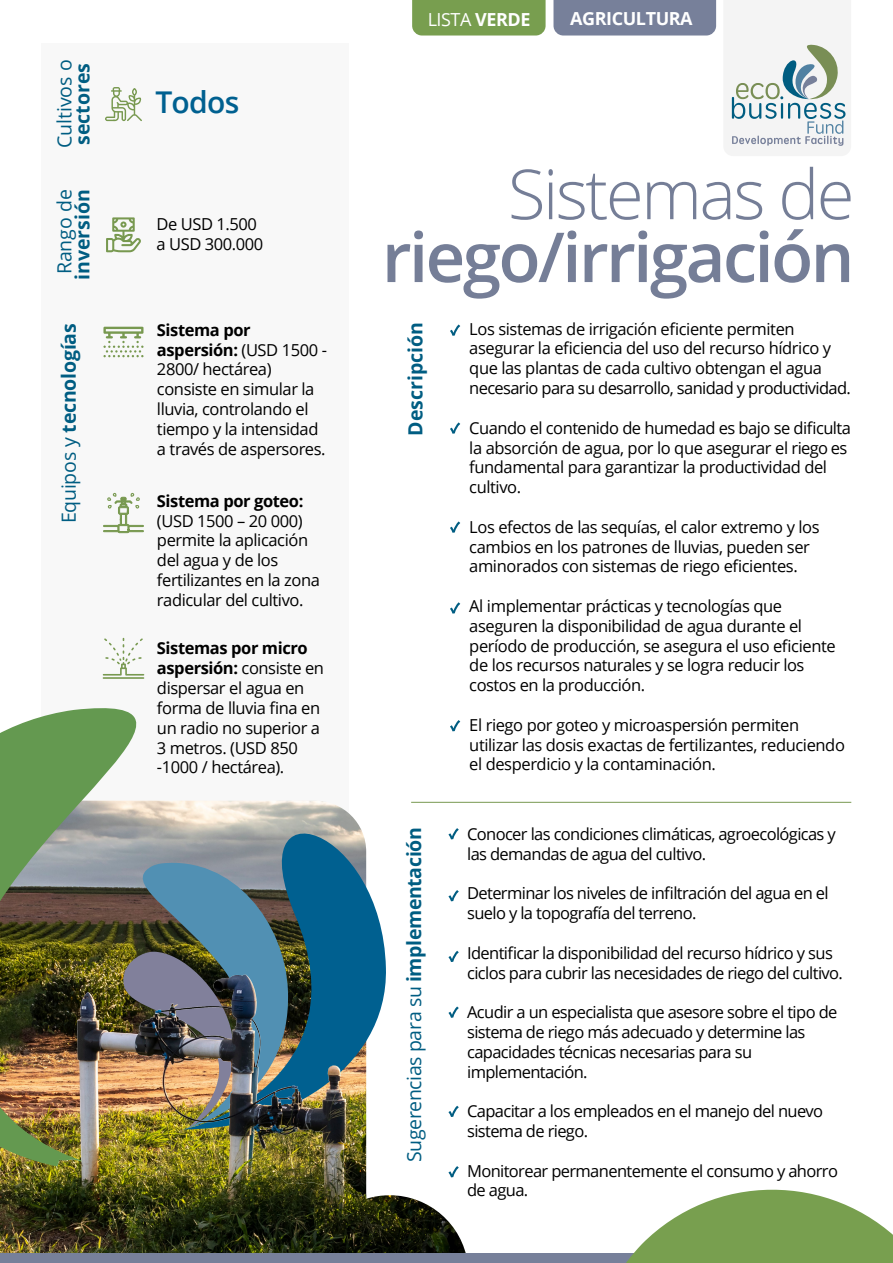
<style>
.page{position:relative;width:893px;height:1263px;background:#fff}
.page>*{position:absolute;margin:0;border:0;box-sizing:border-box;transform-origin:0 0}
.t1{font:600 69px "Open Sans";letter-spacing:-.04em;color:#757e97}
.t2{font:300 69px "Open Sans";letter-spacing:-.04em;color:#757e97}
.t3{font:600 30px "Open Sans";letter-spacing:-.025em;color:#006090}
.t4{font:700 19.5px "Open Sans";color:#005d82}
.t5{font:19.5px "Open Sans";letter-spacing:-.02em;color:#005d82}
.t6{font:19.5px "Open Sans";color:#005d82}
.t7{font:700 18px "Open Sans";letter-spacing:-.025em;color:#fff}
.t8{font:18px "Open Sans";letter-spacing:-.025em;color:#fff}
.t9{font:16.5px/19.8px "Open Sans";letter-spacing:-.025em;color:#000}
.t10{font:700 16.5px "Open Sans";letter-spacing:-.025em;color:#000}
.s1{font-weight:400}
.s2{font-weight:700}
</style>
<div class="page">
<div style="left:41px;top:43px;width:308px;height:1131px;background:#f8f8f8"></div>
<div style="left:412px;top:0;width:134px;height:36px;background:#789e4f"></div>
<svg style="left:724px;top:0;width:127px;height:156px"></svg>
<svg style="left:106px;top:217px;width:35px;height:35px"></svg>
<svg style="left:450px;top:324px;width:10px;height:12px"></svg>
<svg style="left:450px;top:422px;width:10px;height:12px"></svg>
<svg style="left:450px;top:521px;width:10px;height:12px"></svg>
<svg style="left:450px;top:602px;width:10px;height:12px"></svg>
<svg style="left:450px;top:720px;width:10px;height:11px"></svg>
<hr style="left:411px;top:802px;width:440px;height:1px;background:#789950">
<div style="left:553px;top:0;width:163px;height:36px;background:#77809a"></div>
<svg style="left:103px;top:638px;width:41px;height:41px"></svg>
<svg style="left:103px;top:493px;width:41px;height:40px"></svg>
<svg style="left:103px;top:327px;width:40px;height:30px"></svg>
<svg style="left:105px;top:87px;width:37px;height:34px"></svg>
<svg style="left:0;top:708px;width:231px;height:93px"></svg>
<img style="left:0;top:801px;width:468px;height:452px">
<div style="left:0;top:1253px;width:86px;height:10px;background:#77809a"></div>
<div style="left:84px;top:1253px;width:272px;height:10px;background:#77809a"></div>
<div style="left:355px;top:1253px;width:273px;height:10px;background:#77809a"></div>
<svg style="left:626px;top:1189px;width:267px;height:74px"></svg>
<p class="t6" style="left:51px;top:148px;width:90px;rotate:-90deg">Cultivos o</p>
<p class="t4" style="left:69px;top:145px;width:83px;rotate:-90deg">sectores</p>
<p class="t5" style="left:51px;top:274px;width:86px;rotate:-90deg">Rango de</p>
<p class="t4" style="left:69px;top:280px;width:92px;rotate:-90deg">inversión</p>
<h2 class="t3" style="left:155px;top:81px;width:85px">Todos</h2>
<p class="t9" style="left:156px;top:213px;width:108px">De USD 1.500 a USD 300.000</p>
<p class="t4" style="left:55px;top:523px;width:202px;rotate:-90deg"><span class="s1">Equipos y</span> tecnologías</p>
<p class="t9" style="left:157px;top:319px;width:172px"><span class="s2">Sistema por aspersión:</span> (USD 1500 -<br>2800/ hectárea) consiste en simular la lluvia, controlando el tiempo y la intensidad a través de aspersores.</p>
<p class="t10" style="left:157px;top:489px;width:148px">Sistema por goteo:</p>
<p class="t9" style="left:157px;top:510px;width:165px">(USD 1500 – 20 000) permite la aplicación del agua y de los fertilizantes en la zona radicular del cultivo.</p>
<p class="t9" style="left:157px;top:638px;width:169px"><span class="s2">Sistemas por micro aspersión:</span> consiste en dispersar el agua en forma de lluvia fina en un radio no superior a<br>3 metros. (USD 850 -1000 / hectárea).</p>
<p class="t8" style="left:428px;top:7px;width:104px">LISTA <span class="s2">VERDE</span></p>
<p class="t7" style="left:570px;top:5px;width:124px">AGRICULTURA</p>
<h1 class="t2" style="left:508px;top:147px;width:348px">Sistemas de</h1>
<h1 class="t1" style="left:382px;top:210px;width:474px">riego/irrigación</h1>
<p class="t4" style="left:402px;top:436px;width:115px;rotate:-90deg">Descripción</p>
<p class="t5" style="left:401px;top:1162px;width:336px;rotate:-90deg">Sugerencias para su <span class="s2">implementación</span></p>
<p class="t9" style="left:469px;top:318px;width:383px">Los sistemas de irrigación eficiente permiten asegurar la eficiencia del uso del recurso hídrico y que las plantas de cada cultivo obtengan el agua necesario para su desarrollo, sanidad y productividad.</p>
<p class="t9" style="left:469px;top:417px;width:383px">Cuando el contenido de humedad es bajo se dificulta la absorción de agua, por lo que asegurar el riego es fundamental para garantizar la productividad del cultivo.</p>
<p class="t9" style="left:469px;top:516px;width:352px">Los efectos de las sequías, el calor extremo y los cambios en los patrones de lluvias, pueden ser aminorados con sistemas de riego eficientes.</p>
<p class="t9" style="left:469px;top:596px;width:368px">Al implementar prácticas y tecnologías que aseguren la disponibilidad de agua durante el período de producción, se asegura el uso eficiente de los recursos naturales y se logra reducir los costos en la producción.</p>
<p class="t9" style="left:469px;top:714px;width:377px">El riego por goteo y microaspersión permiten utilizar las dosis exactas de fertilizantes, reduciendo el desperdicio y la contaminación.</p>
<p class="t9" style="left:467px;top:824px;width:370px">Conocer las condiciones climáticas, agroecológicas y las demandas de agua del cultivo.</p>
<p class="t9" style="left:467px;top:883px;width:363px">Determinar los niveles de infiltración del agua en el suelo y la topografía del terreno.</p>
<p class="t9" style="left:467px;top:942px;width:377px">Identificar la disponibilidad del recurso hídrico y sus ciclos para cubrir las necesidades de riego del cultivo.</p>
<p class="t9" style="left:467px;top:1002px;width:372px">Acudir a un especialista que asesore sobre el tipo de sistema de riego más adecuado y determine las capacidades técnicas necesarias para su implementación.</p>
<p class="t9" style="left:467px;top:1101px;width:358px">Capacitar a los empleados en el manejo del nuevo sistema de riego.</p>
<p class="t9" style="left:467px;top:1160px;width:372px">Monitorear permanentemente el consumo y ahorro de agua.</p>
</div>
